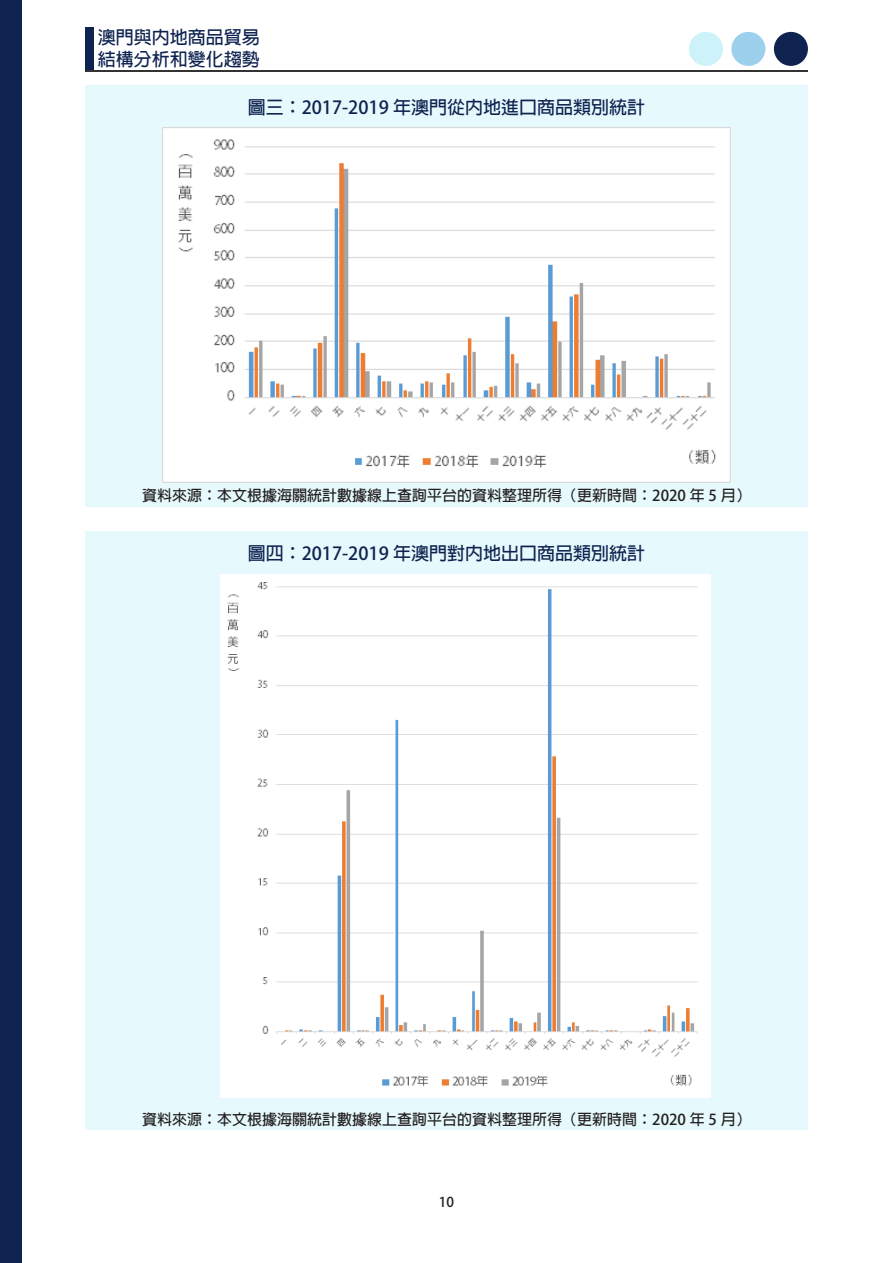
<style>
.page{position:relative;width:893px;height:1263px;background:#fff}
.page>*{position:absolute;margin:0;border:0;box-sizing:border-box;transform-origin:0 0}
.t1{font:700 18px/21.6px "Adobe Fan Heiti Std";color:#0f2350}
.t2{font:700 15px "Adobe Fan Heiti Std";color:#231f20}
.t3{font:700 13.5px "Adobe Fan Heiti Std";color:#231f20}
</style>
<div class="page">
<div style="left:774px;top:32px;width:34px;height:34px;background:#0f2350;border-radius:50%"></div>
<div style="left:731px;top:32px;width:34px;height:34px;background:#9cd0ed;border-radius:50%"></div>
<div style="left:689px;top:32px;width:34px;height:34px;background:#cdf2f9;border-radius:50%"></div>
<hr style="left:85px;top:71px;width:723px;height:1px;background:#333">
<div style="left:85px;top:28px;width:9px;height:42px;background:#0f2350"></div>
<div style="left:0;top:0;width:21px;height:1263px;background:#0f2350"></div>
<div style="left:85px;top:85px;width:723px;height:421px;background:#e6f9fc"></div>
<img style="left:163px;top:128px;width:567px;height:354px">
<div style="left:85px;top:531px;width:723px;height:599px;background:#e6f9fc"></div>
<img style="left:221px;top:574px;width:489px;height:524px">
<p class="t1" style="left:98px;top:27px;width:164px">澳門與內地商品貿易結構分析和變化趨勢</p>
<p class="t1" style="left:248px;top:97px;width:399px">圖三：2017-2019 年澳門從內地進口商品類別統計</p>
<p class="t2" style="left:142px;top:487px;width:610px">資料來源：本文根據海關統計數據線上查詢平台的資料整理所得（更新時間：2020 年 5 月）</p>
<p class="t1" style="left:248px;top:543px;width:399px">圖四：2017-2019 年澳門對內地出口商品類別統計</p>
<p class="t2" style="left:142px;top:1111px;width:610px">資料來源：本文根據海關統計數據線上查詢平台的資料整理所得（更新時間：2020 年 5 月）</p>
<p class="t3" style="left:439px;top:1194px;width:17px">10</p>
</div>
